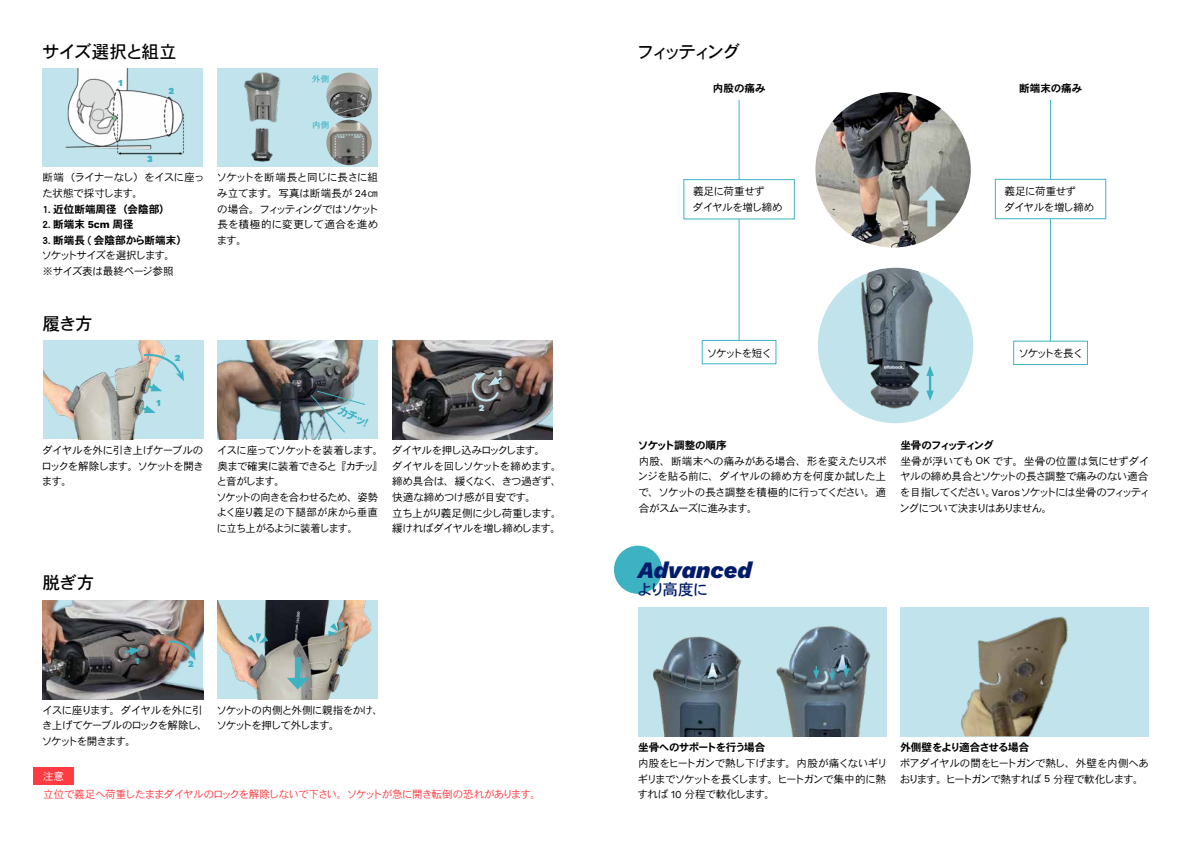
<style>
.page{position:relative;width:1191px;height:842px;background:#fff}
.page>*{position:absolute;margin:0;border:0;box-sizing:border-box;transform-origin:0 0}
.t1{font:italic 800 23.4px "Work Sans";color:#011b6a}
.t2{font:17.7px "DFHS Gothic Std W5";letter-spacing:-.06em;color:#000}
.t3{font:17.7px "DFHS Gothic Std W5";letter-spacing:-.165em;color:#000}
.t4{font:17.7px "DFHS Gothic Std W5";letter-spacing:-.09em;color:#000}
.t5{font:15.6px "DFHS Gothic Std W5";letter-spacing:-.12em;color:#011b6a}
.t6{font:11.3px "DFHS Gothic Std W7";color:#3db2c2}
.t7{font:10.6px/15.6px "DFHS Gothic Std W3";letter-spacing:-.06em;color:#000}
.t8{font:10.6px/15.6px "DFHS Gothic Std W3";letter-spacing:-.08em;color:#000}
.t9{font:10.6px "DFHS Gothic Std W3";letter-spacing:-.065em;color:#ff3a40}
.t10{font:10.6px "DFHS Gothic Std W7";letter-spacing:-.015em;color:#000}
.t11{font:10.6px/15.6px "DFHS Gothic Std W3";letter-spacing:-.09em;color:#000}
.t12{font:10.6px/15.6px "DFHS Gothic Std W3";letter-spacing:-.095em;color:#000}
.t13{font:10.6px "DFHS Gothic Std W3";letter-spacing:-.12em;color:#000}
.t14{font:10.6px "DFHS Gothic Std W7";letter-spacing:-.065em;color:#000}
.t15{font:10.6px "DFHS Gothic Std W7";letter-spacing:-.08em;color:#000}
.t16{font:10.6px "DFHS Gothic Std W7";letter-spacing:-.12em;color:#000}
.t17{font:10.6px "DFHS Gothic Std W7";letter-spacing:-.05em;color:#000}
.t18{font:10.6px "DFHS Gothic Std W3";color:#fff}
.t19{font:900 9.2px "Work Sans";color:#3db2c2}
.t20{font:900 9.2px "Work Sans";color:#c1e4ec}
.t21{font:8.5px "DFHS Gothic Std W5";color:#3db2c2}
.t22{font:700 3.5px "Work Sans";letter-spacing:-.005em;color:#c1e4ec}
.s1{font-family:"Work Sans";font-weight:700}
.s2{font-family:"Work Sans"}
</style>
<div class="page">
<div style="left:33px;top:767px;width:41px;height:17px;background:#ff3a40"></div>
<hr style="left:739px;top:81px;width:1px;height:269px;background:#3db2c2">
<hr style="left:1050px;top:83px;width:1px;height:269px;background:#3db2c2">
<div style="left:702px;top:76px;width:74px;height:24px;background:#fff"></div>
<div style="left:702px;top:340px;width:74px;height:24px;background:#fff;border:1px solid #3db2c2"></div>
<div style="left:1013px;top:76px;width:74px;height:24px;background:#fff"></div>
<div style="left:1013px;top:341px;width:74px;height:24px;background:#fff;border:1px solid #3db2c2"></div>
<div style="left:995px;top:179px;width:111px;height:40px;background:#fff;border:1px solid #3db2c2"></div>
<div style="left:683px;top:179px;width:111px;height:40px;background:#fff;border:1px solid #3db2c2"></div>
<div style="left:614px;top:546px;width:48px;height:48px;background:#3db2c2;border-radius:50%"></div>
<img style="left:43px;top:68px;width:160px;height:99px">
<img style="left:638px;top:607px;width:124px;height:129px">
<svg style="left:762px;top:607px;width:124px;height:129px;background:#8fa8b2"></svg>
<div style="left:900px;top:607px;width:248px;height:129px;background:#c1e4ec"></div>
<img style="left:960px;top:616px;width:108px;height:120px">
<img style="left:43px;top:601px;width:160px;height:98px">
<img style="left:43px;top:341px;width:160px;height:98px">
<img style="left:217px;top:341px;width:161px;height:98px">
<img style="left:392px;top:341px;width:161px;height:98px">
<div style="left:217px;top:68px;width:161px;height:99px;background:#c1e4ec"></div>
<img style="left:244px;top:72px;width:37px;height:51px">
<img style="left:217px;top:601px;width:161px;height:98px">
<svg style="left:468px;top:373px;width:36px;height:31px"></svg>
<svg style="left:138px;top:405px;width:18px;height:8px"></svg>
<svg style="left:142px;top:352px;width:42px;height:40px;background:#b3cdce"></svg>
<svg style="left:310px;top:390px;width:56px;height:44px;background:#97b5bd"></svg>
<svg style="left:123px;top:647px;width:18px;height:8px"></svg>
<svg style="left:166px;top:639px;width:30px;height:21px"></svg>
<div style="left:295px;top:657px;width:5px;height:25px;background:#3db2c2"></div>
<svg style="left:287px;top:678px;width:22px;height:12px"></svg>
<svg style="left:247px;top:633px;width:21px;height:10px"></svg>
<svg style="left:328px;top:622px;width:16px;height:14px"></svg>
<img style="left:251px;top:128px;width:22px;height:33px">
<img style="left:326px;top:73px;width:46px;height:45px;border-radius:23px">
<img style="left:326px;top:120px;width:46px;height:45px;border-radius:23px">
<svg style="left:335px;top:134px;width:29px;height:25px"></svg>
<img style="left:815px;top:92px;width:155px;height:155px;border-radius:78px">
<div style="left:927px;top:195px;width:8px;height:31px;background:#c1e4ec"></div>
<svg style="left:917px;top:185px;width:28px;height:15px"></svg>
<div style="left:818px;top:268px;width:155px;height:155px;background:#c1e4ec;border-radius:50%"></div>
<img style="left:829px;top:268px;width:128px;height:155px">
<hr style="left:929px;top:372px;width:2px;height:22px;background:#3db2c2">
<svg style="left:926px;top:391px;width:7px;height:10px"></svg>
<svg style="left:926px;top:366px;width:7px;height:10px"></svg>
<svg style="left:828px;top:668px;width:7px;height:13px"></svg>
<svg style="left:813px;top:666px;width:6px;height:13px"></svg>
<svg style="left:843px;top:665px;width:6px;height:13px"></svg>
<svg style="left:333px;top:94px;width:7px;height:5px"></svg>
<svg style="left:360px;top:95px;width:7px;height:5px"></svg>
<h2 class="t2" style="left:42px;top:42px;width:136px">サイズ選択と組立</h2>
<h2 class="t3" style="left:637px;top:42px;width:105px">フィッティング</h2>
<p class="t19" style="left:119px;top:76px;width:6px">1</p>
<p class="t19" style="left:168px;top:84px;width:7px">2</p>
<p class="t19" style="left:147px;top:152px;width:7px">3</p>
<p class="t7" style="left:42px;top:170px;width:164px">断端（ライナーなし）をイスに座った状態で採寸します。</p>
<p class="t10" style="left:43px;top:203px;width:129px">1. 近位断端周径（会陰部）</p>
<p class="t10" style="left:43px;top:219px;width:93px">2. 断端末 <span class="s1">5cm</span> 周径</p>
<p class="t10" style="left:43px;top:234px;width:146px">3. 断端長 ( 会陰部から断端末）</p>
<p class="t7" style="left:42px;top:248px;width:135px">ソケットサイズを選択します。※サイズ表は最終ページ参照</p>
<p class="t21" style="left:312px;top:74px;width:19px">外側</p>
<p class="t21" style="left:312px;top:120px;width:19px">内側</p>
<p class="t22" style="left:338px;top:134px;width:8px">240</p>
<p class="t22" style="left:354px;top:134px;width:8px">240</p>
<p class="t7" style="left:216px;top:170px;width:164px;text-align:justify">ソケットを断端長と同じに長さに組み立てます。写真は断端長が <span class="s2">24</span>㎝の場合。フィッティングではソケット長を積極的に変更して適合を進めます。</p>
<h2 class="t4" style="left:43px;top:314px;width:52px">履き方</h2>
<p class="t19" style="left:175px;top:351px;width:7px">2</p>
<p class="t19" style="left:156px;top:395px;width:6px">1</p>
<p class="t6" style="left:341px;top:403px;width:38px;rotate:26deg">カチッ！</p>
<p class="t7" style="left:42px;top:442px;width:164px;text-align:justify">ダイヤルを外に引き上げケーブルのロックを解除します。ソケットを開きます。</p>
<p class="t8" style="left:216px;top:442px;width:168px">イスに座ってソケットを装着します。奥まで確実に装着できると『カチッ』と音がします。<br>ソケットの向きを合わせるため、姿勢よく座り義足の下腿部が床から垂直に立ち上がるように装着します。</p>
<p class="t20" style="left:478px;top:401px;width:7px">2</p>
<p class="t20" style="left:498px;top:366px;width:6px">1</p>
<p class="t7" style="left:392px;top:442px;width:171px">ダイヤルを押し込みロックします。<br>ダイヤルを回しソケットを締めます。締め具合は、緩くなく、きつ過ぎず、快適な締めつけ感が目安です。<br>立ち上がり義足側に少し荷重します。緩ければダイヤルを増し締めします。</p>
<h2 class="t4" style="left:43px;top:573px;width:53px">脱ぎ方</h2>
<p class="t19" style="left:135px;top:653px;width:6px">1</p>
<p class="t19" style="left:188px;top:656px;width:7px">2</p>
<p class="t11" style="left:42px;top:702px;width:168px">イスに座ります。ダイヤルを外に引き上げてケーブルのロックを解除し、ソケットを開きます。</p>
<p class="t12" style="left:216px;top:702px;width:168px">ソケットの内側と外側に親指をかけ、ソケットを押して外します。</p>
<p class="t18" style="left:43px;top:770px;width:23px">注意</p>
<p class="t9" style="left:43px;top:788px;width:499px">立位で義足へ荷重したままダイヤルのロックを解除しないで下さい。ソケットが急に開き転倒の恐れがあります。</p>
<p class="t10" style="left:713px;top:82px;width:54px">内股の痛み</p>
<p class="t10" style="left:1019px;top:82px;width:65px">断端末の痛み</p>
<p class="t7" style="left:692px;top:184px;width:92px">義足に荷重せず<br>ダイヤルを増し締め</p>
<p class="t7" style="left:1004px;top:184px;width:92px">義足に荷重せず<br>ダイヤルを増し締め</p>
<p class="t13" style="left:707px;top:347px;width:67px">ソケットを短く</p>
<p class="t13" style="left:1018px;top:347px;width:67px">ソケットを長く</p>
<p class="t17" style="left:638px;top:440px;width:90px">ソケット調整の順序</p>
<p class="t7" style="left:637px;top:453px;width:251px;text-align:justify">内股、断端末への痛みがある場合、形を変えたりスポンジを貼る前に、ダイヤルの締め方を何度か試した上で、ソケットの長さ調整を積極的に行ってください。適合がスムーズに進みます。</p>
<p class="t16" style="left:900px;top:440px;width:95px">坐骨のフィッティング</p>
<p class="t7" style="left:899px;top:453px;width:253px">坐骨が浮いても <span class="s2">OK</span> です。坐骨の位置は気にせずダイヤルの締め具合とソケットの長さ調整で痛みのない適合を目指してください。<span class="s2">Varos</span> ソケットには坐骨のフィッティングについて決まりはありません。</p>
<h1 class="t1" style="left:638px;top:552px;width:115px">Advanced</h1>
<h3 class="t5" style="left:637px;top:581px;width:73px">より高度に</h3>
<p class="t14" style="left:638px;top:742px;width:129px">坐骨へのサポートを行う場合</p>
<p class="t7" style="left:637px;top:755px;width:252px">内股をヒートガンで熱し下げます。内股が痛くないギリギリまでソケットを長くします。ヒートガンで集中的に熱すれば <span class="s2">10</span> 分程で軟化します。</p>
<p class="t15" style="left:900px;top:742px;width:130px">外側壁をより適合させる場合</p>
<p class="t7" style="left:900px;top:755px;width:250px">ボアダイヤルの間をヒートガンで熱し、外壁を内側へあおります。ヒートガンで熱すれば <span class="s2">5</span> 分程で軟化します。</p>
</div>
